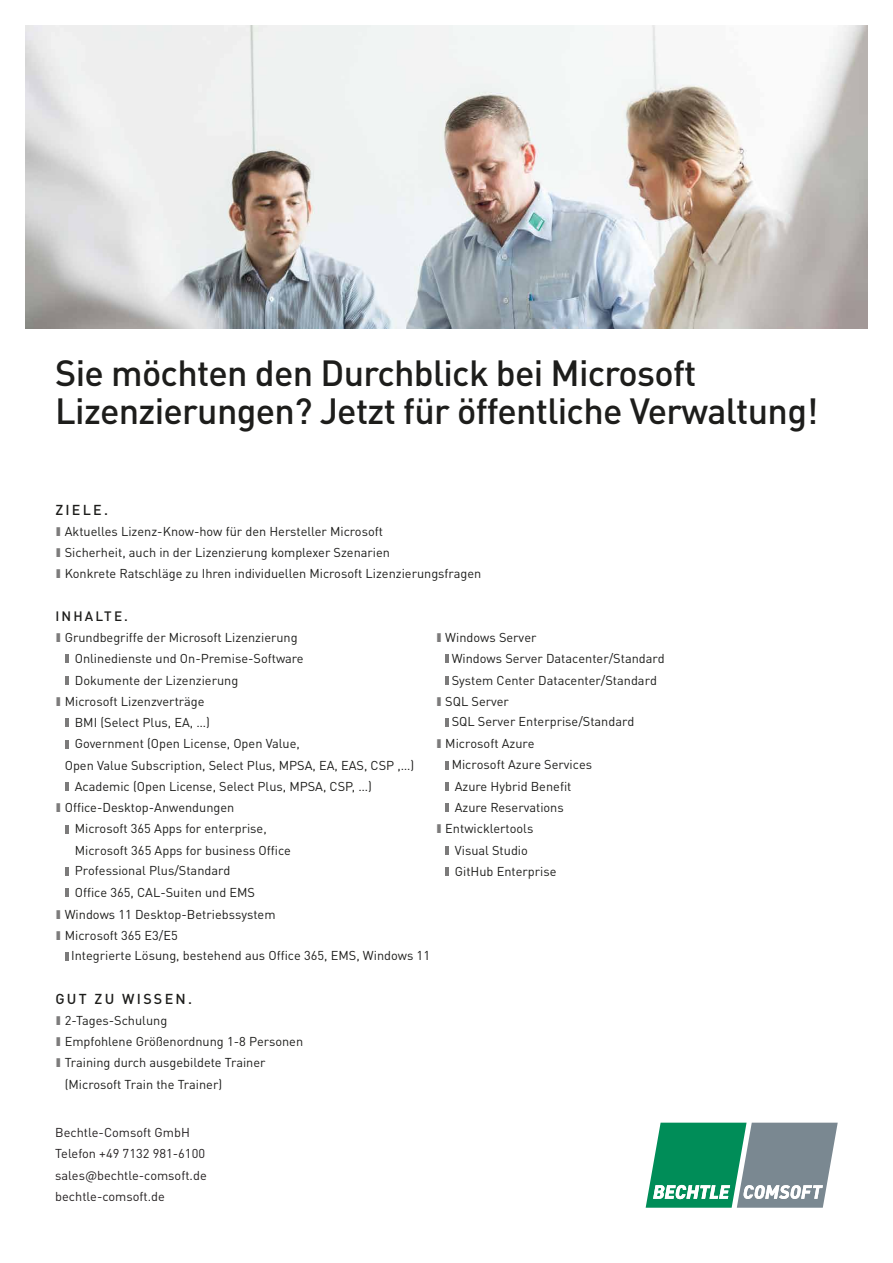
<style>
.page{position:relative;width:893px;height:1263px;background:#fff}
.page>*{position:absolute;margin:0;border:0;box-sizing:border-box;transform-origin:0 0}
.t1{font:500 36px/38.2px "Bechtle DIN";letter-spacing:-.02em;color:#1d1d1b}
.t2{font:500 14.25px "Bechtle DIN";letter-spacing:.16em;color:#1d1d1b}
.t3{font:500 13.5px "Bechtle DIN";letter-spacing:.16em;color:#1d1d1b}
.t4{font:12.75px/21.3px "Bechtle DIN";color:#1d1d1b}
.t5{font:12.75px/21.3px "Bechtle DIN";color:#231f20}
.s1{color:#7c7b7b}
</style>
<div class="page">
<svg style="left:25px;top:326px;width:843px;height:3px"></svg>
<img style="left:26px;top:26px;width:841px;height:302px">
<svg style="left:646px;top:1123px;width:192px;height:85px"></svg>
<svg style="left:66px;top:654px;width:3px;height:9px"></svg>
<svg style="left:66px;top:676px;width:3px;height:9px"></svg>
<svg style="left:66px;top:718px;width:3px;height:9px"></svg>
<svg style="left:66px;top:740px;width:3px;height:8px"></svg>
<svg style="left:66px;top:782px;width:3px;height:9px"></svg>
<svg style="left:66px;top:825px;width:3px;height:8px"></svg>
<svg style="left:66px;top:867px;width:3px;height:9px"></svg>
<svg style="left:66px;top:888px;width:3px;height:9px"></svg>
<svg style="left:66px;top:952px;width:3px;height:9px"></svg>
<svg style="left:445px;top:654px;width:4px;height:9px"></svg>
<svg style="left:445px;top:676px;width:4px;height:9px"></svg>
<svg style="left:445px;top:718px;width:4px;height:9px"></svg>
<svg style="left:445px;top:761px;width:4px;height:9px"></svg>
<svg style="left:445px;top:782px;width:4px;height:9px"></svg>
<svg style="left:445px;top:803px;width:4px;height:9px"></svg>
<svg style="left:445px;top:846px;width:4px;height:9px"></svg>
<svg style="left:445px;top:867px;width:4px;height:9px"></svg>
<h1 class="t1" style="left:55px;top:350px;width:765px">Sie möchten den Durchblick bei Microsoft<br>Lizenzierungen? Jetzt für öffentliche Verwaltung!</h1>
<p class="t2" style="left:55px;top:498px;width:54px">ZIELE.</p>
<p class="t4" style="left:56px;top:519px;width:328px"><span class="s1">■</span> Aktuelles Lizenz-Know-how für den Hersteller Microsoft</p>
<p class="t4" style="left:56px;top:540px;width:335px"><span class="s1">■</span> Sicherheit, auch in der Lizenzierung komplexer Szenarien</p>
<p class="t4" style="left:56px;top:562px;width:426px"><span class="s1">■</span> Konkrete Ratschläge zu Ihren individuellen Microsoft Lizenzierungsfragen</p>
<p class="t3" style="left:55px;top:605px;width:74px">INHALTE.</p>
<p class="t4" style="left:75px;top:626px;width:230px;text-indent:-18px"><span class="s1">■</span> Grundbegriffe der Microsoft Lizenzierung<br>Onlinedienste und On-Premise-Software<br>Dokumente der Lizenzierung</p>
<p class="t4" style="left:56px;top:689px;width:150px"><span class="s1">■</span> Microsoft Lizenzverträge</p>
<p class="t4" style="left:75px;top:711px;width:137px">BMI (Select Plus, EA, …)</p>
<p class="t4" style="left:75px;top:732px;width:227px">Government (Open License, Open Value,</p>
<p class="t4" style="left:65px;top:753px;width:351px">Open Value Subscription, Select Plus, MPSA, EA, EAS, CSP ,…)</p>
<p class="t4" style="left:75px;top:774px;width:299px">Academic (Open License, Select Plus, MPSA, CSP, …)</p>
<p class="t4" style="left:75px;top:796px;width:218px;text-indent:-18px"><span class="s1">■</span> Office-Desktop-Anwendungen<br>Microsoft 365 Apps for enterprise, Microsoft 365 Apps for business Office Professional Plus/Standard</p>
<p class="t4" style="left:75px;top:881px;width:182px">Office 365, CAL-Suiten und EMS</p>
<p class="t4" style="left:56px;top:902px;width:221px"><span class="s1">■</span> Windows 11 Desktop-Betriebssystem</p>
<p class="t4" style="left:71px;top:924px;width:360px;line-height:20.4px;text-indent:-15px"><span class="s1">■</span> Microsoft 365 E3/E5<br>Integrierte Lösung, bestehend aus Office 365, EMS, Windows 11</p>
<p class="t2" style="left:55px;top:987px;width:138px">GUT ZU WISSEN.</p>
<p class="t4" style="left:56px;top:1008px;width:112px"><span class="s1">■</span> 2-Tages-Schulung</p>
<p class="t4" style="left:56px;top:1029px;width:248px"><span class="s1">■</span> Empfohlene Größenordnung 1-8 Personen</p>
<p class="t4" style="left:65px;top:1051px;width:202px;text-indent:-8px"><span class="s1">■</span> Training durch ausgebildete Trainer (Microsoft Train the Trainer)</p>
<p class="t4" style="left:452px;top:626px;width:215px;line-height:20.4px;text-indent:-15px"><span class="s1">■</span> Windows Server<br>Windows Server Datacenter/Standard</p>
<p class="t4" style="left:452px;top:668px;width:207px">System Center Datacenter/Standard</p>
<p class="t4" style="left:452px;top:690px;width:184px;line-height:20.4px;text-indent:-15px"><span class="s1">■</span> SQL Server<br>SQL Server Enterprise/Standard</p>
<p class="t4" style="left:452px;top:732px;width:142px;line-height:20.4px;text-indent:-15px"><span class="s1">■</span> Microsoft Azure<br>Microsoft Azure Services</p>
<p class="t4" style="left:455px;top:774px;width:118px">Azure Hybrid Benefit<br>Azure Reservations</p>
<p class="t4" style="left:455px;top:817px;width:103px;text-indent:-18px"><span class="s1">■</span> Entwicklertools<br>Visual Studio<br>GitHub Enterprise</p>
<p class="t5" style="left:55px;top:1120px;width:153px">Bechtle-Comsoft GmbH<br>Telefon +49 7132 981-6100 sales@bechtle-comsoft.de bechtle-comsoft.de</p>
</div>
